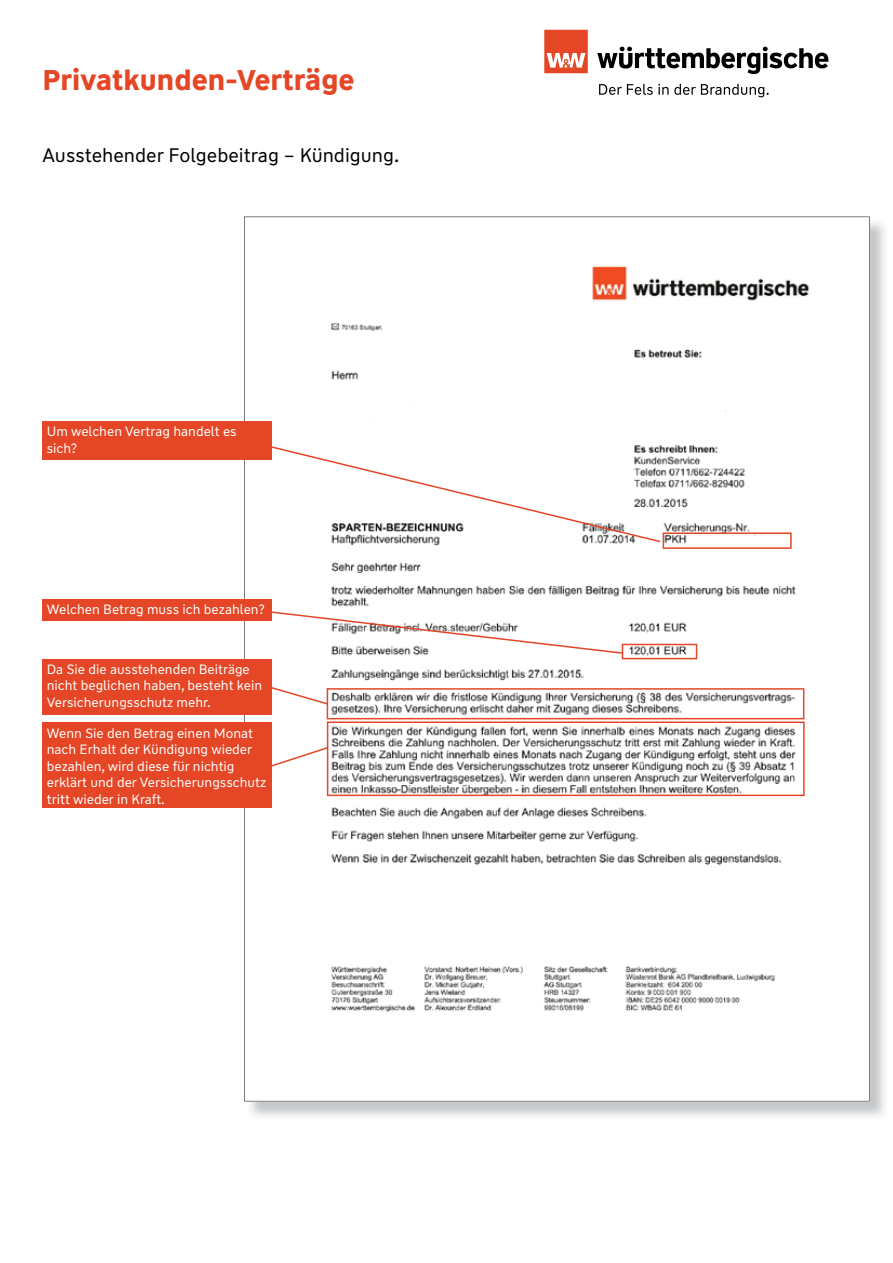
<style>
.page{position:relative;width:893px;height:1263px;background:#fff}
.page>*{position:absolute;margin:0;border:0;box-sizing:border-box;transform-origin:0 0}
.t1{font:700 28.5px "WW Type";color:#e54625}
.t2{font:19.5px "WW Type";color:#000}
.t3{font:13.5px/16.5px "WW Type";color:#fff}
</style>
<div class="page">
<svg style="left:599px;top:84px;width:170px;height:13px"></svg>
<svg style="left:597px;top:47px;width:231px;height:27px"></svg>
<svg style="left:544px;top:30px;width:44px;height:43px;background:#ea6a4f"></svg>
<svg style="left:244px;top:217px;width:626px;height:884px"></svg>
<div style="left:43px;top:421px;width:229px;height:39px;background:#e54625"></div>
<div style="left:43px;top:600px;width:229px;height:21px;background:#e54625"></div>
<div style="left:43px;top:659px;width:229px;height:55px;background:#e54625"></div>
<div style="left:43px;top:723px;width:229px;height:85px;background:#e54625"></div>
<svg style="left:263px;top:444px;width:529px;height:105px"></svg>
<svg style="left:263px;top:610px;width:434px;height:49px"></svg>
<svg style="left:263px;top:684px;width:542px;height:112px"></svg>
<h1 class="t1" style="left:43px;top:61px;width:314px">Privatkunden-Verträge</h1>
<h2 class="t2" style="left:43px;top:143px;width:358px">Ausstehender Folgebeitrag – Kündigung.</h2>
<p class="t3" style="left:47px;top:423px;width:191px">Um welchen Vertrag handelt es sich?</p>
<p class="t3" style="left:47px;top:601px;width:219px">Welchen Betrag muss ich bezahlen?</p>
<p class="t3" style="left:47px;top:661px;width:217px">Da Sie die ausstehenden Beiträge nicht beglichen haben, besteht kein<br>Versicherungsschutz mehr.</p>
<p class="t3" style="left:47px;top:725px;width:221px">Wenn Sie den Betrag einen Monat nach Erhalt der Kündigung wieder bezahlen, wird diese für nichtig erklärt und der Versicherungsschutz tritt wieder in Kraft.</p>
</div>
